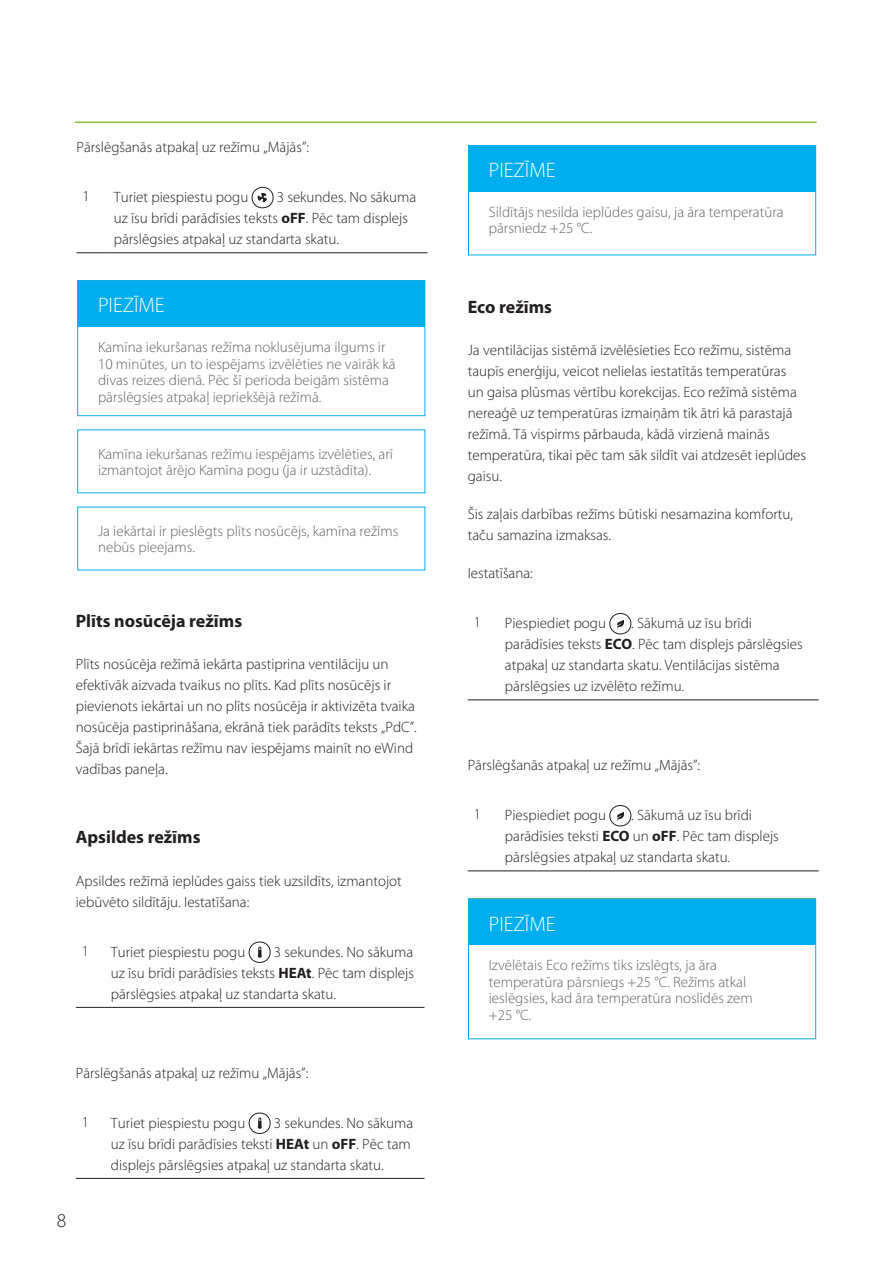
<style>
.page{position:relative;width:893px;height:1263px;background:#fff}
.page>*{position:absolute;margin:0;border:0;box-sizing:border-box;transform-origin:0 0}
.Laatikko-otsikko{font:300 21px "Myriad Pro";color:#fff}
.t1{font:300 19.5px "Myriad Pro";color:#231f20}
.E_Heading3{font:700 18px "Myriad Pro";color:#231f20}
.E_Body{font:300 15px/21px "Myriad Pro";color:#231f20}
.E_Table_text{font:300 15px/16.5px "Myriad Pro";color:#636366}
.s1{font-weight:700}
</style>
<div class="page">
<hr style="left:76px;top:121px;width:740px;height:2px;background:#8bc63e">
<hr style="left:468px;top:700px;width:31px;height:1px;background:#231f20">
<hr style="left:499px;top:700px;width:320px;height:1px;background:#231f20">
<svg style="left:617px;top:620px;width:7px;height:9px"></svg>
<div style="left:609px;top:613px;width:22px;height:21px;border:1px solid #231f20;border-radius:50%"></div>
<hr style="left:468px;top:871px;width:31px;height:1px;background:#231f20">
<hr style="left:499px;top:871px;width:320px;height:1px;background:#231f20">
<svg style="left:617px;top:812px;width:7px;height:9px"></svg>
<div style="left:609px;top:805px;width:22px;height:21px;border:1px solid #231f20;border-radius:50%"></div>
<svg style="left:76px;top:1007px;width:29px;height:1px"></svg>
<hr style="left:105px;top:1007px;width:319px;height:1px;background:#231f20">
<svg style="left:248px;top:941px;width:23px;height:22px"></svg>
<svg style="left:76px;top:1178px;width:29px;height:1px"></svg>
<hr style="left:105px;top:1178px;width:319px;height:1px;background:#231f20">
<svg style="left:248px;top:1112px;width:23px;height:22px"></svg>
<hr style="left:77px;top:252px;width:31px;height:1px;background:#231f20">
<hr style="left:108px;top:252px;width:319px;height:1px;background:#231f20">
<div style="left:252px;top:187px;width:22px;height:21px;border:1px solid #231f20;border-radius:50%"></div>
<svg style="left:257px;top:192px;width:10px;height:11px"></svg>
<div style="left:468px;top:898px;width:348px;height:46px;background:#4aba90"></div>
<div style="left:78px;top:281px;width:347px;height:46px;background:#00aeef"></div>
<div style="left:468px;top:146px;width:348px;height:45px;background:#00aeef"></div>
<div style="left:468px;top:899px;width:348px;height:46px;background:#00aeef"></div>
<div style="left:77px;top:280px;width:348px;height:136px;border:1px solid #00aeef"></div>
<div style="left:468px;top:145px;width:348px;height:110px;border:1px solid #00aeef"></div>
<div style="left:468px;top:899px;width:348px;height:140px;border:1px solid #00aeef"></div>
<p class="E_Body" style="left:77px;top:136px;width:234px">Pārslēgšanās atpakaļ uz režīmu „Mājās”:</p>
<p class="E_Body" style="left:83px;top:186px;width:9px">1</p>
<p class="E_Body" style="left:114px;top:187px;width:136px">Turiet piespiestu pogu</p>
<p class="E_Body" style="left:114px;top:187px;width:304px;text-indent:163px">3 sekundes. No sākuma uz īsu brīdi parādīsies teksts <span class="s1">oFF</span>. Pēc tam displejs pārslēgsies atpakaļ uz standarta skatu.</p>
<p class="Laatikko-otsikko" style="left:98px;top:293px;width:68px">PIEZĪME</p>
<p class="E_Table_text" style="left:98px;top:339px;width:299px">Kamīna iekuršanas režīma noklusējuma ilgums ir 10 minūtes, un to iespējams izvēlēties ne vairāk kā divas reizes dienā. Pēc šī perioda beigām sistēma pārslēgsies atpakaļ iepriekšējā režīmā.</p>
<p class="E_Table_text" style="left:98px;top:445px;width:296px">Kamīna iekuršanas režīmu iespējams izvēlēties, arī izmantojot ārējo Kamīna pogu (ja ir uzstādīta).</p>
<p class="E_Table_text" style="left:98px;top:522px;width:302px">Ja iekārtai ir pieslēgts plīts nosūcējs, kamīna režīms nebūs pieejams.</p>
<p class="E_Heading3" style="left:76px;top:609px;width:168px">Plīts nosūcēja režīms</p>
<p class="E_Body" style="left:76px;top:654px;width:342px">Plīts nosūcēja režīmā iekārta pastiprina ventilāciju un efektīvāk aizvada tvaikus no plīts. Kad plīts nosūcējs ir pievienots iekārtai un no plīts nosūcēja ir aktivizēta tvaika nosūcēja pastiprināšana, ekrānā tiek parādīts teksts „PdC”.<br>Šajā brīdī iekārtas režīmu nav iespējams mainīt no eWind vadības paneļa.</p>
<p class="E_Heading3" style="left:76px;top:825px;width:126px">Apsildes režīms</p>
<p class="E_Body" style="left:76px;top:870px;width:328px">Apsildes režīmā ieplūdes gaiss tiek uzsildīts, izmantojot iebūvēto sildītāju. Iestatīšana:</p>
<p class="E_Body" style="left:82px;top:940px;width:9px">1</p>
<p class="E_Body" style="left:111px;top:941px;width:136px">Turiet piespiestu pogu</p>
<p class="E_Body" style="left:111px;top:941px;width:305px;text-align:justify;text-indent:163px">3 sekundes. No sākuma uz īsu brīdi parādīsies teksts <span class="s1">HEAt</span>. Pēc tam displejs pārslēgsies atpakaļ uz standarta skatu.</p>
<p class="E_Body" style="left:76px;top:1062px;width:234px">Pārslēgšanās atpakaļ uz režīmu „Mājās”:</p>
<p class="E_Body" style="left:82px;top:1111px;width:9px">1</p>
<p class="E_Body" style="left:111px;top:1112px;width:136px">Turiet piespiestu pogu</p>
<p class="E_Body" style="left:111px;top:1112px;width:304px;text-indent:163px">3 sekundes. No sākuma uz īsu brīdi parādīsies teksti <span class="s1">HEAt</span> un <span class="s1">oFF</span>. Pēc tam displejs pārslēgsies atpakaļ uz standarta skatu.</p>
<h2 class="t1" style="left:57px;top:1208px;width:11px">8</h2>
<p class="Laatikko-otsikko" style="left:489px;top:157px;width:68px">PIEZĪME</p>
<p class="E_Table_text" style="left:489px;top:204px;width:296px">Sildītājs nesilda ieplūdes gaisu, ja āra temperatūra pārsniedz +25 °C.</p>
<p class="E_Heading3" style="left:468px;top:295px;width:86px">Eco režīms</p>
<p class="E_Body" style="left:468px;top:339px;width:340px">Ja ventilācijas sistēmā izvēlēsieties Eco režīmu, sistēma taupīs enerģiju, veicot nelielas iestatītās temperatūras un gaisa plūsmas vērtību korekcijas. Eco režīmā sistēma nereaģē uz temperatūras izmaiņām tik ātri kā parastajā režīmā. Tā vispirms pārbauda, kādā virzienā mainās temperatūra, tikai pēc tam sāk sildīt vai atdzesēt ieplūdes gaisu.</p>
<p class="E_Body" style="left:468px;top:503px;width:327px">Šis zaļais darbības režīms būtiski nesamazina komfortu, taču samazina izmaksas.</p>
<p class="E_Body" style="left:468px;top:562px;width:67px">Iestatīšana:</p>
<p class="E_Body" style="left:474px;top:612px;width:9px">1</p>
<p class="E_Body" style="left:505px;top:613px;width:103px">Piespiediet pogu</p>
<p class="E_Body" style="left:505px;top:613px;width:299px;text-indent:126px">. Sākumā uz īsu brīdi parādīsies teksts <span class="s1">ECO</span>. Pēc tam displejs pārslēgsies atpakaļ uz standarta skatu. Ventilācijas sistēma pārslēgsies uz izvēlēto režīmu.</p>
<p class="E_Body" style="left:468px;top:754px;width:234px">Pārslēgšanās atpakaļ uz režīmu „Mājās”:</p>
<p class="E_Body" style="left:474px;top:804px;width:9px">1</p>
<p class="E_Body" style="left:505px;top:805px;width:103px">Piespiediet pogu</p>
<p class="E_Body" style="left:505px;top:805px;width:275px;text-indent:126px">. Sākumā uz īsu brīdi parādīsies teksti <span class="s1">ECO</span> un <span class="s1">oFF</span>. Pēc tam displejs pārslēgsies atpakaļ uz standarta skatu.</p>
<p class="Laatikko-otsikko" style="left:489px;top:911px;width:68px">PIEZĪME</p>
<p class="E_Table_text" style="left:489px;top:957px;width:265px">Izvēlētais Eco režīms tiks izslēgts, ja āra temperatūra pārsniegs +25 °C. Režīms atkal ieslēgsies, kad āra temperatūra noslīdēs zem +25 °C.</p>
</div>
